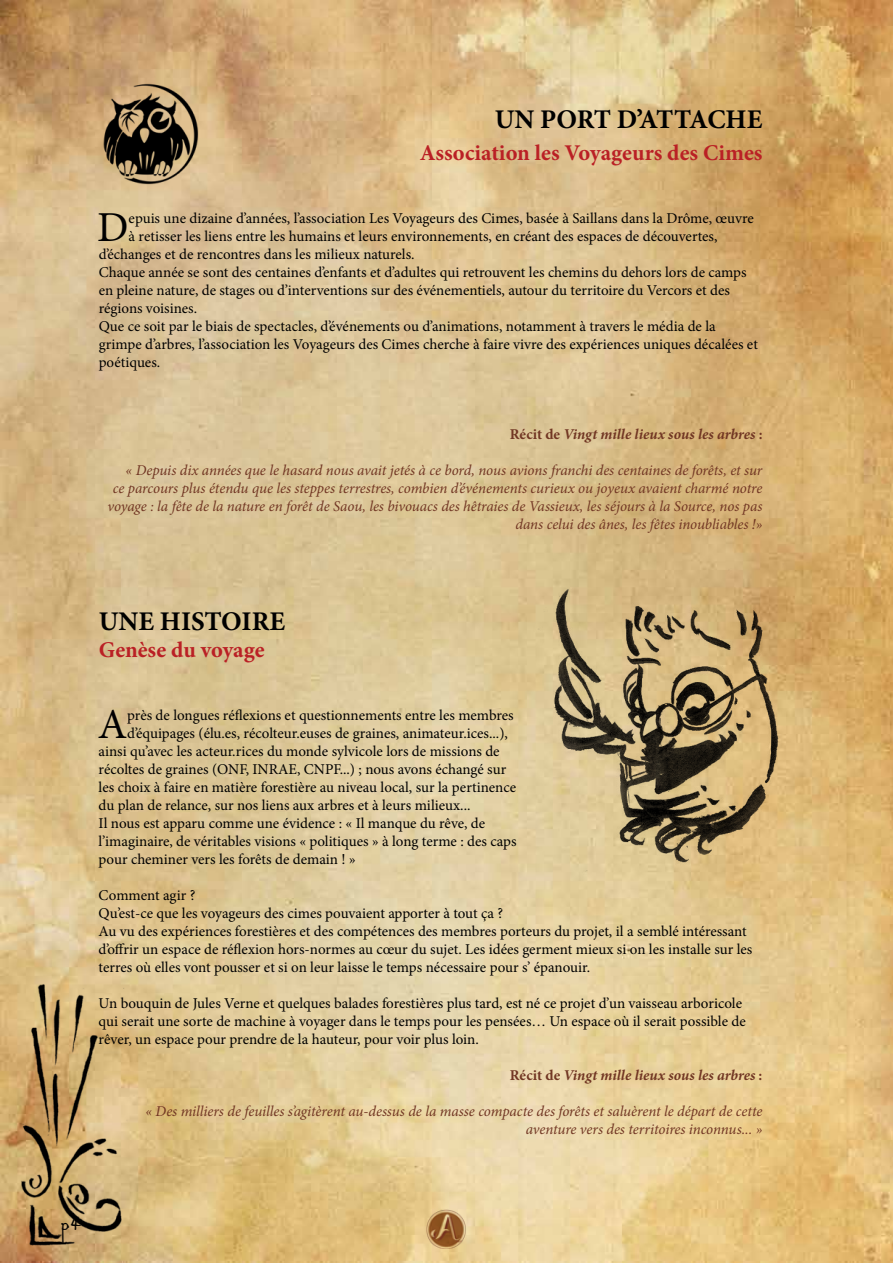
<style>
.page{position:relative;width:893px;height:1263px;background:#fff}
.page>*{position:absolute;margin:0;border:0;box-sizing:border-box;transform-origin:0 0}
.t1{font:42.75px "Minion Pro";color:#000}
.t2{font:30px "Leonardo Hand F";color:#000}
.t3{font:700 27px "Minion Pro";color:#000}
.t4{font:700 22.5px "Minion Pro";color:#ba2025}
.t5{font:15px/18px "Minion Pro";color:#000}
.t6{font:italic 15px/18px "Minion Pro";letter-spacing:-.005em;color:#713623;text-align:right}
.t7{font:italic 700 15px "Minion Pro";color:#713623}
.s1{font-style:normal}
.s2{font-size:22.5px}
</style>
<div class="page">
<img style="left:0;top:0;width:893px;height:1263px">
<img style="left:427px;top:1209px;width:39px;height:39px">
<img style="left:524px;top:563px;width:286px;height:314px">
<img style="left:3px;top:971px;width:133px;height:292px">
<img style="left:101px;top:81px;width:100px;height:106px">
<h3 class="t3" style="left:495px;top:100px;width:269px">UN PORT D’ATTACHE</h3>
<h3 class="t4" style="left:420px;top:137px;width:344px">Association les Voyageurs des Cimes</h3>
<h1 class="t1" style="left:97px;top:199px;width:33px">D</h1>
<p class="t5" style="left:129px;top:210px;width:627px">epuis une dizaine d’années, l’association Les Voyageurs des Cimes, basée à Saillans dans la Drôme, œuvre</p>
<p class="t5" style="left:129px;top:228px;width:590px">à retisser les liens entre les humains et leurs environnements, en créant des espaces de découvertes,</p>
<p class="t5" style="left:99px;top:246px;width:317px">d’échanges et de rencontres dans les milieux naturels.</p>
<p class="t5" style="left:99px;top:264px;width:649px">Chaque année se sont des centaines d’enfants et d’adultes qui retrouvent les chemins du dehors lors de camps</p>
<p class="t5" style="left:99px;top:282px;width:633px">en pleine nature, de stages ou d’interventions sur des événementiels, autour du territoire du Vercors et des</p>
<p class="t5" style="left:99px;top:300px;width:100px">régions voisines.</p>
<p class="t5" style="left:99px;top:318px;width:619px">Que ce soit par le biais de spectacles, d’événements ou d’animations, notamment à travers le média de la</p>
<p class="t5" style="left:99px;top:336px;width:661px">grimpe d’arbres, l’association les Voyageurs des Cimes cherche à faire vivre des expériences uniques décalées et</p>
<p class="t5" style="left:99px;top:354px;width:63px">poétiques.</p>
<p class="t7" style="left:510px;top:424px;width:254px"><span class="s1">Récit de</span> Vingt mille lieux sous les arbres <span class="s1">:</span></p>
<p class="t6" style="left:107px;top:461px;width:656px">« Depuis dix années que le hasard nous avait jetés à ce bord, nous avions franchi des centaines de forêts, et sur<br>ce parcours plus étendu que les steppes terrestres, combien d’événements curieux ou joyeux avaient charmé notre voyage : la fête de la nature en forêt de Saou, les bivouacs des hêtraies de Vassieux, les séjours à la Source, nos pas dans celui des ânes, les fêtes inoubliables !»</p>
<h3 class="t3" style="left:99px;top:602px;width:188px">UNE HISTOIRE</h3>
<h3 class="t4" style="left:99px;top:634px;width:168px">Genèse du voyage</h3>
<h1 class="t1" style="left:98px;top:696px;width:31px">A</h1>
<p class="t5" style="left:127px;top:706px;width:388px">près de longues réflexions et questionnements entre les membres</p>
<p class="t5" style="left:127px;top:724px;width:382px">d’équipages (élu.es, récolteur.euses de graines, animateur.ices...),</p>
<p class="t5" style="left:99px;top:742px;width:402px">ainsi qu’avec les acteur.rices du monde sylvicole lors de missions de</p>
<p class="t5" style="left:99px;top:760px;width:409px">récoltes de graines (ONF, INRAE, CNPF...) ; nous avons échangé sur</p>
<p class="t5" style="left:99px;top:778px;width:419px">les choix à faire en matière forestière au niveau local, sur la pertinence</p>
<p class="t5" style="left:99px;top:796px;width:373px">du plan de relance, sur nos liens aux arbres et à leurs milieux...</p>
<p class="t5" style="left:99px;top:814px;width:388px">Il nous est apparu comme une évidence : « Il manque du rêve, de</p>
<p class="t5" style="left:99px;top:832px;width:419px">l’imaginaire, de véritables visions « politiques » à long terme : des caps</p>
<p class="t5" style="left:99px;top:850px;width:258px">pour cheminer vers les forêts de demain ! »</p>
<p class="t5" style="left:99px;top:886px;width:655px">Comment agir ?<br>Qu’est-ce que les voyageurs des cimes pouvaient apporter à tout ça ?<br>Au vu des expériences forestières et des compétences des membres porteurs du projet, il a semblé intéressant d’offrir un espace de réflexion hors-normes au cœur du sujet. Les idées germent mieux si on les installe sur les terres où elles vont pousser et si on leur laisse le temps nécessaire pour s’ épanouir.</p>
<p class="t5" style="left:99px;top:994px;width:649px">Un bouquin de Jules Verne et quelques balades forestières plus tard, est né ce projet d’un vaisseau arboricole qui serait une sorte de machine à voyager dans le temps pour les pensées… Un espace où il serait possible de rêver, un espace pour prendre de la hauteur, pour voir plus loin.</p>
<p class="t7" style="left:510px;top:1065px;width:254px"><span class="s1">Récit de</span> Vingt mille lieux sous les arbres <span class="s1">:</span></p>
<p class="t6" style="left:146px;top:1102px;width:618px">« Des milliers de feuilles s’agitèrent au-dessus de la masse compacte des forêts et saluèrent le départ de cette aventure vers des territoires inconnus... »</p>
<h2 class="t2" style="left:61px;top:1202px;width:20px">p<span class="s2">4</span></h2>
</div>
